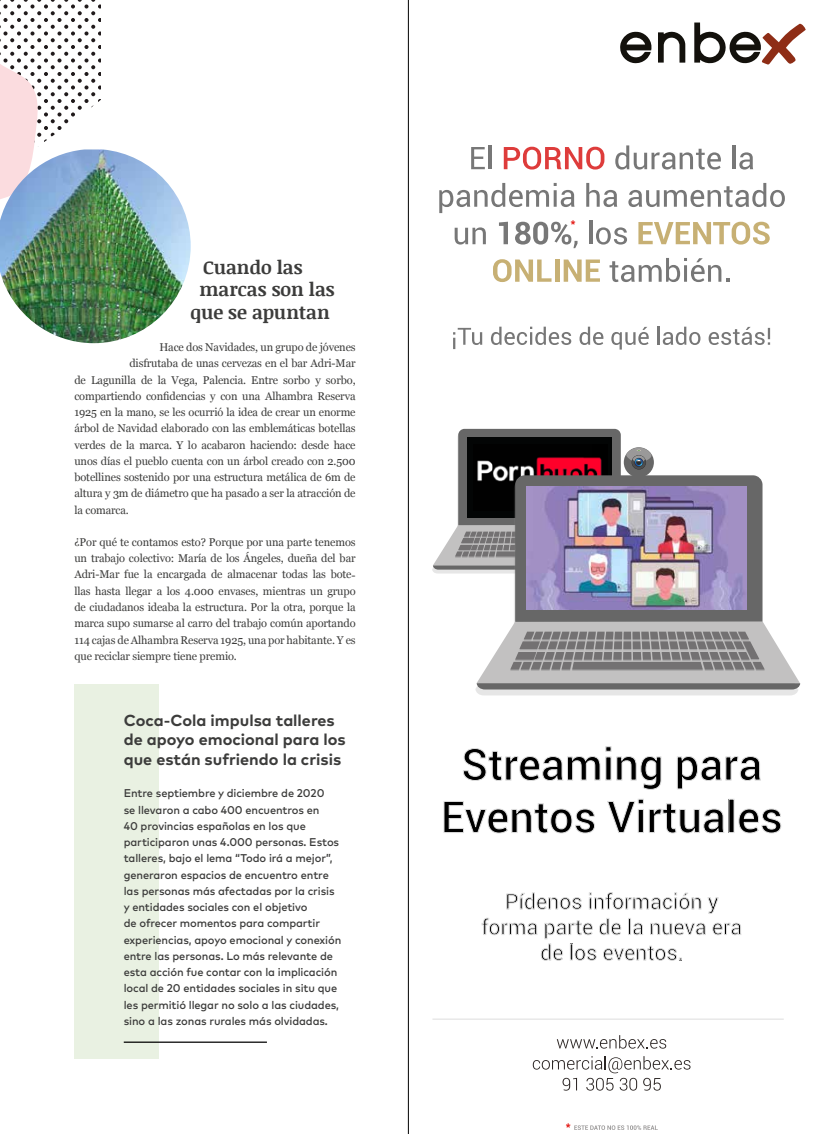
<style>
.page{position:relative;width:815px;height:1134px;background:#fff}
.page>*{position:absolute;margin:0;border:0;box-sizing:border-box;transform-origin:0 0}
.t1{font:700 18.75px "Noticia Text";color:#3c3c3b}
.t2{font:700 15.88px/19.5px "Mark Pro";color:#3c3c3b}
.t3{font:11.25px/16.2px "Georgia";letter-spacing:-.01em;color:#3c3c3b;text-align:justify}
.t4{font:500 11.25px/16.2px "Mark Pro";letter-spacing:-.01em;color:#3c3c3b}
</style>
<div class="page">
<svg style="left:0;top:0;width:100px;height:149px"></svg>
<div style="left:74px;top:684px;width:85px;height:374px;background:#e9f1e2"></div>
<hr style="left:124px;top:1041px;width:143px;height:2px;background:#000">
<img style="left:0;top:149px;width:191px;height:194px">
<hr style="left:408px;top:0;width:1px;height:1134px;background:#000">
<svg style="left:471px;top:147px;width:14px;height:22px"></svg>
<hr style="left:488px;top:145px;width:3px;height:24px;background:#777">
<svg style="left:504px;top:147px;width:100px;height:23px"></svg>
<svg style="left:615px;top:145px;width:106px;height:25px"></svg>
<hr style="left:732px;top:145px;width:3px;height:24px;background:#777">
<svg style="left:739px;top:152px;width:14px;height:18px"></svg>
<svg style="left:439px;top:183px;width:136px;height:30px"></svg>
<svg style="left:586px;top:183px;width:31px;height:24px"></svg>
<svg style="left:628px;top:183px;width:157px;height:24px"></svg>
<svg style="left:455px;top:227px;width:31px;height:18px"></svg>
<svg style="left:499px;top:222px;width:9px;height:22px"></svg>
<hr style="left:589px;top:220px;width:3px;height:24px;background:#777">
<svg style="left:596px;top:227px;width:31px;height:18px"></svg>
<svg style="left:638px;top:222px;width:132px;height:23px"></svg>
<svg style="left:493px;top:259px;width:59px;height:23px"></svg>
<hr style="left:555px;top:259px;width:4px;height:23px;background:#c7b074">
<svg style="left:564px;top:259px;width:36px;height:23px"></svg>
<svg style="left:610px;top:258px;width:119px;height:24px"></svg>
<svg style="left:453px;top:328px;width:29px;height:21px"></svg>
<svg style="left:491px;top:327px;width:80px;height:18px"></svg>
<svg style="left:580px;top:327px;width:23px;height:18px"></svg>
<svg style="left:611px;top:327px;width:38px;height:23px"></svg>
<hr style="left:657px;top:327px;width:3px;height:18px;background:#777">
<svg style="left:663px;top:327px;width:37px;height:18px"></svg>
<svg style="left:709px;top:327px;width:61px;height:18px"></svg>
<svg style="left:606px;top:746px;width:55px;height:44px"></svg>
<svg style="left:677px;top:756px;width:84px;height:33px"></svg>
<svg style="left:444px;top:801px;width:151px;height:33px"></svg>
<svg style="left:607px;top:799px;width:117px;height:34px"></svg>
<div style="left:729px;top:799px;width:5px;height:33px;background:#000"></div>
<svg style="left:739px;top:809px;width:42px;height:25px"></svg>
<svg style="left:482px;top:892px;width:259px;height:69px"></svg>
<svg style="left:557px;top:1035px;width:109px;height:14px"></svg>
<svg style="left:533px;top:1056px;width:158px;height:35px"></svg>
<svg style="left:694px;top:23px;width:112px;height:42px"></svg>
<svg style="left:620px;top:31px;width:65px;height:32px"></svg>
<hr style="left:432px;top:1019px;width:352px;height:1px;background:#ddd">
<svg style="left:475px;top:480px;width:323px;height:215px"></svg>
<div style="left:515px;top:475px;width:247px;height:155px;background:#676767;border-radius:10px"></div>
<img style="left:527px;top:487px;width:219px;height:122px">
<svg style="left:476px;top:621px;width:324px;height:68px;background:#a8a7a7"></svg>
<img style="left:432px;top:431px;width:221px;height:142px">
<svg style="left:463px;top:748px;width:137px;height:33px"></svg>
<svg style="left:515px;top:220px;width:63px;height:28px"></svg>
<svg style="left:566px;top:1123px;width:92px;height:7px"></svg>
<h1 class="t1" style="left:203px;top:253px;width:101px">Cuando las</h1>
<h1 class="t1" style="left:199px;top:276px;width:137px">marcas son las</h1>
<h1 class="t1" style="left:191px;top:298px;width:141px">que se apuntan</h1>
<p class="t3" style="left:159px;top:339px;width:198px">Hace dos Navidades, un grupo de jóvenes</p>
<p class="t3" style="left:129px;top:355px;width:228px">disfrutaba de unas cervezas en el bar Adri-Mar</p>
<p class="t3" style="left:74px;top:371px;width:283px">de Lagunilla de la Vega, Palencia. Entre sorbo y sorbo,</p>
<p class="t3" style="left:74px;top:387px;width:283px">compartiendo confidencias y con una Alhambra Reserva</p>
<p class="t3" style="left:74px;top:403px;width:283px">1925 en la mano, se les ocurrió la idea de crear un enorme</p>
<p class="t3" style="left:74px;top:420px;width:283px">árbol de Navidad elaborado con las emblemáticas botellas</p>
<p class="t3" style="left:74px;top:436px;width:283px">verdes de la marca. Y lo acabaron haciendo: desde hace</p>
<p class="t3" style="left:74px;top:452px;width:283px">unos días el pueblo cuenta con un árbol creado con 2.500</p>
<p class="t3" style="left:74px;top:468px;width:283px">botellines sostenido por una estructura metálica de 6m de</p>
<p class="t3" style="left:74px;top:485px;width:283px">altura y 3m de diámetro que ha pasado a ser la atracción de</p>
<p class="t3" style="left:74px;top:501px;width:56px">la comarca.</p>
<p class="t3" style="left:74px;top:533px;width:283px">¿Por qué te contamos esto? Porque por una parte tenemos un trabajo colectivo: María de los Ángeles, dueña del bar Adri-Mar fue la encargada de almacenar todas las bote&shy;llas hasta llegar a los 4.000 envases, mientras un grupo de ciudadanos ideaba la estructura. Por la otra, porque la marca supo sumarse al carro del trabajo común aportando 114 cajas de Alhambra Reserva 1925, una por habitante. Y es que reciclar siempre tiene premio.</p>
<h2 class="t2" style="left:124px;top:709px;width:223px">Coca-Cola impulsa talleres de apoyo emocional para los que están sufriendo la crisis</h2>
<p class="t4" style="left:124px;top:784px;width:219px">Entre septiembre y diciembre de 2020<br>se llevaron a cabo 400 encuentros en<br>40 provincias españolas en los que participaron unas 4.000 personas. Estos talleres, bajo el lema “Todo irá a mejor”, generaron espacios de encuentro entre las personas más afectadas por la crisis y entidades sociales con el objetivo<br>de ofrecer momentos para compartir experiencias, apoyo emocional y conexión entre las personas. Lo más relevante de esta acción fue contar con la implicación local de 20 entidades sociales in situ que les permitió llegar no solo a las ciudades, sino a las zonas rurales más olvidadas.</p>
</div>
